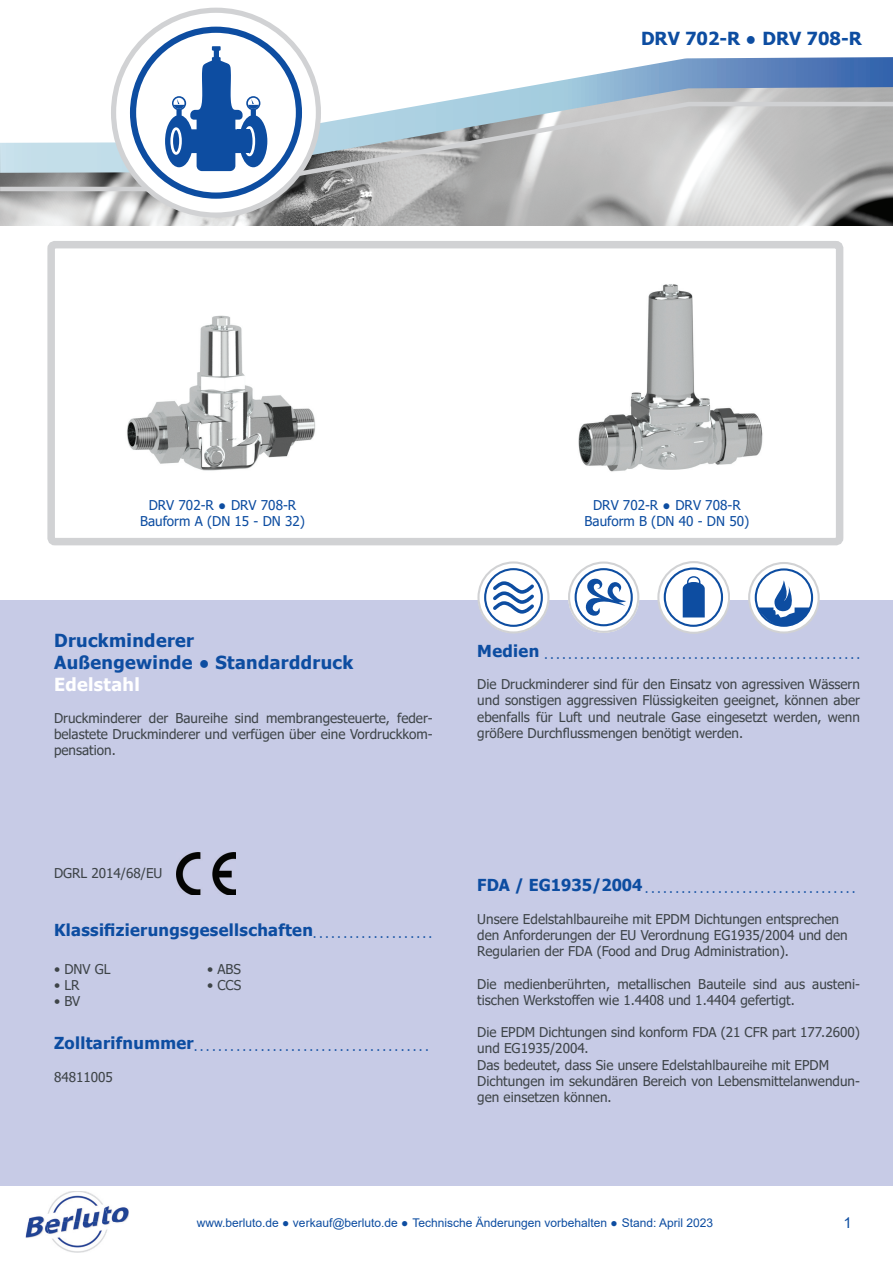
<style>
.page{position:relative;width:893px;height:1263px;background:#fff}
.page>*{position:absolute;margin:0;border:0;box-sizing:border-box;transform-origin:0 0}
.t1{font:700 18px/21.6px "Tahoma";letter-spacing:.02em;color:#0d4da1}
.t2{font:700 18px "Tahoma";color:#0d4da1}
.t3{font:700 18px "Tahoma";letter-spacing:.02em;color:#fff}
.t4{font:700 16.5px "Tahoma";letter-spacing:.02em;color:#0d4da1}
.t5{font:15px "Arial";color:#0d4da1}
.t6{font:13.5px/16.2px "Tahoma";color:#3e4448}
.t7{font:13.5px/16.2px "Tahoma";color:#0d4da1;text-align:center}
.t8{font:12px "Arial";color:#0d4da1}
.t9{font:700 8.7px "Tahoma";color:#0d4da1}
.s1{font-family:"Tahoma";font-weight:700}
</style>
<div class="page">
<img style="left:0;top:193px;width:893px;height:32px">
<svg style="left:135px;top:42px;width:758px;height:58px"></svg>
<svg style="left:0;top:100px;width:893px;height:93px;background:#bbbfc0"></svg>
<img style="left:28px;top:1216px;width:17px;height:6px">
<img style="left:108px;top:1206px;width:21px;height:16px">
<img style="left:25px;top:1222px;width:96px;height:16px">
<img style="left:47px;top:1191px;width:61px;height:62px">
<div style="left:47px;top:241px;width:796px;height:304px;border:8px solid #d1d2d4;border-radius:4px"></div>
<div style="left:0;top:601px;width:893px;height:585px;background:#c7cbe6"></div>
<img style="left:177px;top:853px;width:59px;height:42px">
<svg style="left:478px;top:562px;width:71px;height:71px"></svg>
<svg style="left:491px;top:579px;width:45px;height:36px"></svg>
<div style="left:484px;top:568px;width:59px;height:59px;border:2px solid #0d4da1;border-radius:50%"></div>
<div style="left:477px;top:561px;width:72px;height:72px;border:2px solid #d1d2d4;border-radius:50%"></div>
<svg style="left:568px;top:562px;width:71px;height:71px"></svg>
<svg style="left:584px;top:578px;width:42px;height:38px"></svg>
<div style="left:575px;top:568px;width:58px;height:58px;border:2px solid #0d4da1;border-radius:50%"></div>
<div style="left:568px;top:561px;width:71px;height:72px;border:2px solid #d1d2d4;border-radius:50%"></div>
<svg style="left:658px;top:562px;width:71px;height:71px"></svg>
<div style="left:658px;top:561px;width:72px;height:73px;border:2px solid #d1d2d4;border-radius:50%"></div>
<svg style="left:683px;top:582px;width:22px;height:35px"></svg>
<div style="left:687px;top:576px;width:13px;height:14px;border:1px solid #0d4da1;border-radius:6px"></div>
<div style="left:664px;top:567px;width:59px;height:60px;border:2px solid #0d4da1;border-radius:50%"></div>
<svg style="left:114px;top:10px;width:204px;height:207px"></svg>
<div style="left:130px;top:27px;width:172px;height:172px;border:6px solid #0d4da1;border-radius:50%"></div>
<svg style="left:0;top:46px;width:374px;height:125px"></svg>
<div style="left:172px;top:129px;width:8px;height:24px;background:#0d4da1;border-radius:50%"></div>
<div style="left:170px;top:127px;width:12px;height:28px;border:3px solid #fff;border-radius:50%"></div>
<div style="left:245px;top:127px;width:9px;height:28px;background:#0d4da1;border-radius:50%"></div>
<div style="left:244px;top:126px;width:11px;height:30px;border:3px solid #fff;border-radius:50%"></div>
<div style="left:237px;top:129px;width:12px;height:24px;background:#0d4da1"></div>
<svg style="left:749px;top:563px;width:70px;height:70px"></svg>
<svg style="left:758px;top:580px;width:52px;height:46px"></svg>
<div style="left:755px;top:568px;width:58px;height:59px;border:2px solid #0d4da1;border-radius:50%"></div>
<div style="left:748px;top:562px;width:72px;height:71px;border:2px solid #d1d2d4;border-radius:50%"></div>
<img style="left:127px;top:315px;width:189px;height:156px">
<img style="left:578px;top:284px;width:185px;height:188px">
<h1 class="t2" style="left:641px;top:26px;width:222px">DRV 702-R ● DRV 708-R</h1>
<p class="t7" style="left:140px;top:497px;width:166px">DRV 702-R ● DRV 708-R<br>Bauform A (DN 15 - DN 32)</p>
<h1 class="t1" style="left:54px;top:631px;width:301px">Druckminderer<br>Außengewinde ● Standarddruck</h1>
<h1 class="t3" style="left:54px;top:671px;width:87px">Edelstahl</h1>
<p class="t6" style="left:54px;top:711px;width:380px;text-align:justify">Druckminderer der Baureihe sind membrangesteuerte, feder&shy;belastete Druckminderer und verfügen über eine Vordruckkom&shy;pensation.</p>
<p class="t6" style="left:54px;top:866px;width:110px">DGRL 2014/68/EU</p>
<p class="t4" style="left:54px;top:919px;width:380px">Klassifizierungsgesellschaften<sub>·</sub> <sub>·</sub> <sub>·</sub> <sub>·</sub> <sub>·</sub> <sub>·</sub> <sub>·</sub> <sub>·</sub> <sub>·</sub> <sub>·</sub> <sub>·</sub> <sub>·</sub> <sub>·</sub> <sub>·</sub> <sub>·</sub> <sub>·</sub> <sub>·</sub> <sub>·</sub> <sub>·</sub> <sub>·</sub></p>
<p class="t6" style="left:54px;top:961px;width:58px">• DNV GL</p>
<p class="t6" style="left:207px;top:961px;width:35px">• ABS</p>
<p class="t6" style="left:54px;top:978px;width:27px">• LR</p>
<p class="t6" style="left:207px;top:978px;width:36px">• CCS</p>
<p class="t6" style="left:54px;top:994px;width:28px">• BV</p>
<p class="t9" style="left:54px;top:1045px;width:376px"><sup>Zolltarifnummer</sup>· · · · · · · · · · · · · · · · · · · · · · · · · · · · · · · · · · · · · · ·</p>
<p class="t6" style="left:54px;top:1069px;width:60px">84811005</p>
<p class="t7" style="left:585px;top:497px;width:166px">DRV 702-R ● DRV 708-R<br>Bauform B (DN 40 - DN 50)</p>
<p class="t9" style="left:477px;top:653px;width:384px"><sup>Medien</sup> · · · · · · · · · · · · · · · · · · · · · · · · · · · · · · · · · · · · · · · · · · · · · · · · · · · · ·</p>
<p class="t6" style="left:477px;top:677px;width:384px;text-align:justify">Die Druckminderer sind für den Einsatz von agressiven Wässern und sonstigen aggressiven Flüssigkeiten geeignet, können aber ebenfalls für Luft und neutrale Gase eingesetzt werden, wenn größere Durchflussmengen benötigt werden.</p>
<p class="t9" style="left:477px;top:887px;width:380px"><sup>FDA</sup> <sup>/</sup> <sup>EG1935/2004</sup> · · · · · · · · · · · · · · · · · · · · · · · · · · · · · · · · · · ·</p>
<p class="t6" style="left:477px;top:911px;width:372px">Unsere Edelstahlbaureihe mit EPDM Dichtungen entsprechen den Anforderungen der EU Verordnung EG1935/2004 und den<br>Regularien der FDA (Food and Drug Administration).</p>
<p class="t6" style="left:477px;top:976px;width:384px">Die medienberührten, metallischen Bauteile sind aus austeni&shy;tischen Werkstoffen wie 1.4408 und 1.4404 gefertigt.</p>
<p class="t6" style="left:477px;top:1025px;width:384px">Die EPDM Dichtungen sind konform FDA (21 CFR part 177.2600) und EG1935/2004.<br>Das bedeutet, dass Sie unsere Edelstahlbaureihe mit EPDM Dichtungen im sekundären Bereich von Lebensmittelanwendun&shy;gen einsetzen können.</p>
<p class="t8" style="left:197px;top:1214px;width:518px">www.berluto.de <span class="s1">●</span> verkauf@berluto.de <span class="s1">●</span> Technische Änderungen vorbehalten <span class="s1">●</span> Stand: April 2023</p>
<p class="t5" style="left:843px;top:1212px;width:10px">1</p>
</div>
